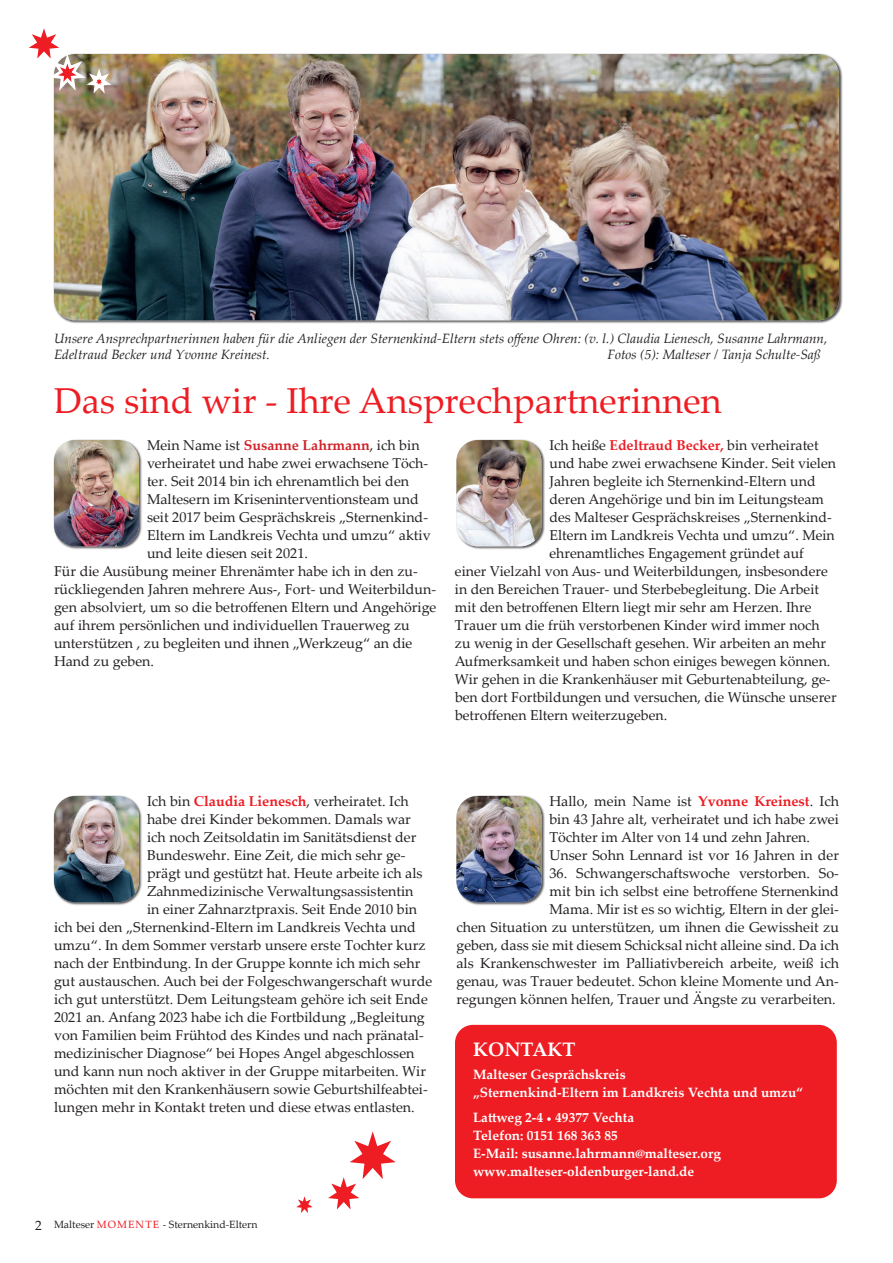
<style>
.page{position:relative;width:893px;height:1263px;background:#fff}
.page>*{position:absolute;margin:0;border:0;box-sizing:border-box;transform-origin:0 0}
.t1{font:36px "Palatino Linotype";color:#ed1d23}
.t2{font:700 19.5px "Palatino Linotype";color:#fff}
.t3{font:14.25px/18px "Palatino Linotype";color:#231f20}
.t4{font:italic 13.5px/16.2px "Palatino Linotype";color:#231f20}
.t5{font:700 13.5px/18px "Palatino Linotype";color:#fff}
.t6{font:10.5px "Palatino Linotype";color:#231f20}
.s1{font-weight:700;color:#d1232a}
.s2{font-weight:700;color:#ed1d23}
.s3{font-size:13.5px}
.s4{color:#ed1d23}
.s5{font-family:"Minion Pro";font-weight:400}
</style>
<div class="page">
<img style="left:54px;top:54px;width:785px;height:266px">
<img style="left:29px;top:28px;width:87px;height:70px">
<div style="left:53px;top:439px;width:90px;height:111px;background:#231f20;opacity:.75"></div>
<img style="left:54px;top:440px;width:85px;height:106px">
<div style="left:455px;top:1025px;width:382px;height:173px;background:#ed1d23;border-radius:18px"></div>
<div style="left:456px;top:439px;width:89px;height:111px;background:#231f20;opacity:.75"></div>
<img style="left:456px;top:440px;width:85px;height:106px">
<div style="left:53px;top:795px;width:90px;height:110px;background:#231f20;opacity:.75"></div>
<img style="left:54px;top:796px;width:85px;height:106px">
<div style="left:456px;top:795px;width:89px;height:110px;background:#231f20;opacity:.75"></div>
<img style="left:456px;top:796px;width:85px;height:106px">
<svg style="left:296px;top:1131px;width:100px;height:82px"></svg>
<p class="t4" style="left:54px;top:330px;width:775px">Unsere Ansprechpartnerinnen haben für die Anliegen der Sternenkind-Eltern stets offene Ohren: (v. l.) Claudia Lienesch, Susanne Lahrmann,<br>Edeltraud Becker und Yvonne Kreinest.</p>
<p class="t4" style="left:608px;top:346px;width:215px">Fotos (5): Malteser / Tanja Schulte-Saß</p>
<h1 class="t1" style="left:54px;top:375px;width:669px">Das sind wir - Ihre Ansprechpartnerinnen</h1>
<p class="t3" style="left:147px;top:436px;width:274px">Mein Name ist <span class="s1">Susanne Lahrmann</span>, ich bin</p>
<p class="t3" style="left:147px;top:454px;width:283px">verheiratet und habe zwei erwachsene Töch-</p>
<p class="t3" style="left:147px;top:472px;width:264px">ter. Seit 2014 bin ich ehrenamtlich bei den</p>
<p class="t3" style="left:147px;top:490px;width:273px">Maltesern im Kriseninterventionsteam und</p>
<p class="t3" style="left:147px;top:508px;width:283px">seit 2017 beim Gesprächskreis „Sternenkind-</p>
<p class="t3" style="left:147px;top:526px;width:285px">Eltern im Landkreis Vechta und umzu“ aktiv</p>
<p class="t3" style="left:147px;top:544px;width:162px">und leite diesen seit 2021.</p>
<p class="t3" style="left:54px;top:562px;width:365px">Für die Ausübung meiner Ehrenämter habe ich in den zu-</p>
<p class="t3" style="left:54px;top:580px;width:384px">rückliegenden Jahren mehrere Aus-, Fort- und Weiterbildun-</p>
<p class="t3" style="left:54px;top:598px;width:384px">gen absolviert, um so die betroffenen Eltern und Angehörige</p>
<p class="t3" style="left:54px;top:616px;width:357px">auf ihrem persönlichen und individuellen Trauerweg zu</p>
<p class="t3" style="left:54px;top:634px;width:360px">unterstützen , zu begleiten und ihnen „Werkzeug“ an die</p>
<p class="t3" style="left:54px;top:652px;width:102px">Hand zu geben.</p>
<p class="t3" style="left:549px;top:436px;width:271px">Ich heiße <span class="s2">Edeltraud Becker,</span> bin verheiratet</p>
<p class="t3" style="left:549px;top:454px;width:288px">und habe zwei erwachsene Kinder. Seit vielen</p>
<p class="t3" style="left:549px;top:472px;width:268px">Jahren begleite ich Sternenkind-Eltern und</p>
<p class="t3" style="left:549px;top:490px;width:276px">deren Angehörige und bin im Leitungsteam</p>
<p class="t3" style="left:549px;top:508px;width:284px">des Malteser Gesprächskreises „Sternenkind-</p>
<p class="t3" style="left:549px;top:526px;width:287px">Eltern im Landkreis Vechta und umzu“. Mein</p>
<p class="t3" style="left:549px;top:544px;width:256px">ehrenamtliches Engagement gründet auf</p>
<p class="t3" style="left:455px;top:562px;width:374px">einer Vielzahl von Aus- und Weiterbildungen, insbesondere</p>
<p class="t3" style="left:455px;top:580px;width:366px">in den Bereichen Trauer- und Sterbebegleitung. Die Arbeit</p>
<p class="t3" style="left:455px;top:598px;width:358px">mit den betroffenen Eltern liegt mir sehr am Herzen. Ihre</p>
<p class="t3" style="left:455px;top:616px;width:366px">Trauer um die früh verstorbenen Kinder wird immer noch</p>
<p class="t3" style="left:455px;top:634px;width:372px">zu wenig in der Gesellschaft gesehen. Wir arbeiten an mehr</p>
<p class="t3" style="left:455px;top:652px;width:377px">Aufmerksamkeit und haben schon einiges bewegen können.</p>
<p class="t3" style="left:455px;top:670px;width:377px">Wir gehen in die Krankenhäuser mit Geburtenabteilung, ge-</p>
<p class="t3" style="left:455px;top:688px;width:383px">ben dort Fortbildungen und versuchen, die Wünsche unserer</p>
<p class="t3" style="left:455px;top:706px;width:214px">betroffenen Eltern weiterzugeben.</p>
<p class="t3" style="left:147px;top:792px;width:263px">Ich bin <span class="s2">Claudia Lienesch</span>, verheiratet. Ich</p>
<p class="t3" style="left:147px;top:810px;width:265px">habe drei Kinder bekommen. Damals war</p>
<p class="t3" style="left:147px;top:828px;width:271px">ich noch Zeitsoldatin im Sanitätsdienst der</p>
<p class="t3" style="left:147px;top:846px;width:260px">Bundeswehr. Eine Zeit, die mich sehr ge-</p>
<p class="t3" style="left:147px;top:864px;width:277px">prägt und gestützt hat. Heute arbeite ich als</p>
<p class="t3" style="left:147px;top:882px;width:268px">Zahnmedizinische Verwaltungsassistentin</p>
<p class="t3" style="left:147px;top:900px;width:272px">in einer Zahnarztpraxis. Seit Ende 2010 bin</p>
<p class="t3" style="left:54px;top:918px;width:363px">ich bei den „Sternenkind-Eltern im Landkreis Vechta und</p>
<p class="t3" style="left:54px;top:936px;width:373px">umzu“. In dem Sommer verstarb unsere erste Tochter kurz</p>
<p class="t3" style="left:54px;top:954px;width:368px">nach der Entbindung. In der Gruppe konnte ich mich sehr</p>
<p class="t3" style="left:54px;top:972px;width:380px">gut austauschen. Auch bei der Folgeschwangerschaft wurde</p>
<p class="t3" style="left:54px;top:990px;width:375px">ich gut unterstützt. Dem Leitungsteam gehöre ich seit Ende</p>
<p class="t3" style="left:54px;top:1008px;width:372px">2021 an. Anfang 2023 habe ich die Fortbildung „Begleitung</p>
<p class="t3" style="left:54px;top:1026px;width:371px">von Familien beim Frühtod des Kindes und nach pränatal-</p>
<p class="t3" style="left:54px;top:1044px;width:362px">medizinischer Diagnose“ bei Hopes Angel abgeschlossen</p>
<p class="t3" style="left:54px;top:1062px;width:373px">und kann nun noch aktiver in der Gruppe mitarbeiten. Wir</p>
<p class="t3" style="left:54px;top:1080px;width:375px">möchten mit den Krankenhäusern sowie Geburtshilfeabtei-</p>
<p class="t3" style="left:54px;top:1098px;width:362px">lungen mehr in Kontakt treten und diese etwas entlasten.</p>
<p class="t6" style="left:35px;top:1217px;width:224px"><span class="s3">2</span> Malteser <span class="s4">MOMENTE</span> - Sternenkind-Eltern</p>
<p class="t3" style="left:549px;top:792px;width:291px">Hallo, mein Name ist <span class="s2">Yvonne Kreinest</span>. Ich bin 43 Jahre alt, verheiratet und ich habe zwei Töchter im Alter von 14 und zehn Jahren.<br>Unser Sohn Lennard ist vor 16 Jahren in der</p>
<p class="t3" style="left:456px;top:864px;width:384px;text-align:right">36. Schwangerschaftswoche verstorben. So-<br>mit bin ich selbst eine betroffene Sternenkind<br>Mama. Mir ist es so wichtig, Eltern in der glei-<br>chen Situation zu unterstützen, um ihnen die Gewissheit zu geben, dass sie mit diesem Schicksal nicht alleine sind. Da ich als Krankenschwester im Palliativbereich arbeite, weiß ich genau, was Trauer bedeutet. Schon kleine Momente und An&shy;regungen können helfen, Trauer und Ängste zu verarbeiten.</p>
<h2 class="t2" style="left:473px;top:1036px;width:104px">KONTAKT</h2>
<p class="t5" style="left:473px;top:1064px;width:331px">Malteser Gesprächskreis<br>„Sternenkind-Eltern im Landkreis Vechta und umzu“</p>
<p class="t5" style="left:473px;top:1108px;width:249px">Lattweg 2-4 <span class="s5">•</span> 49377 Vechta<br>Telefon: 0151 168 363 85<br>E-Mail: susanne.lahrmann@malteser.org www.malteser-oldenburger-land.de</p>
</div>
